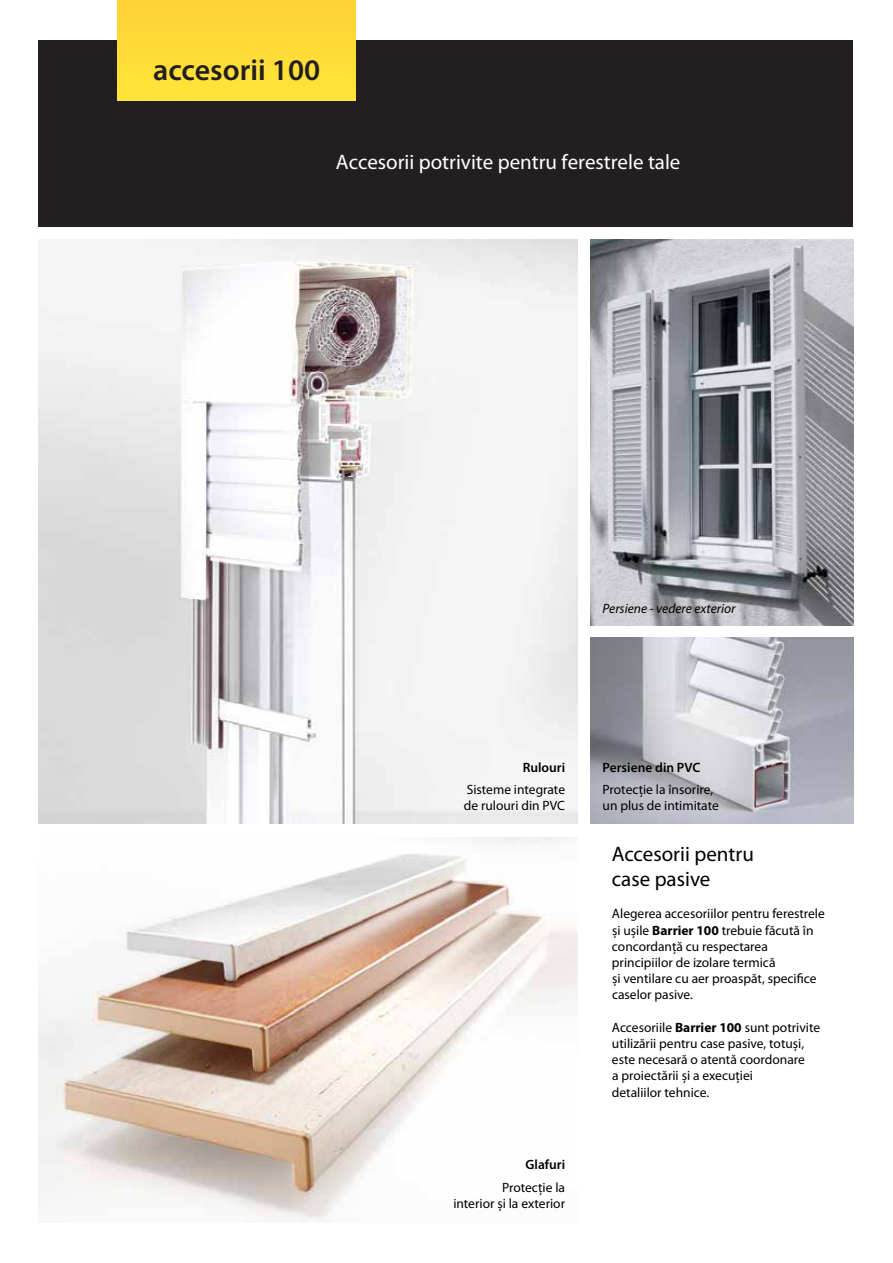
<style>
.page{position:relative;width:893px;height:1263px;background:#fff}
.page>*{position:absolute;margin:0;border:0;box-sizing:border-box;transform-origin:0 0}
.t1{font:600 30px "Myriad Pro";color:#231f20}
.t2{font:21px "Myriad Pro";color:#fff}
.t3{font:21px/25.2px "Myriad Pro";color:#000}
.t4{font:13.5px/16.2px "Myriad Pro";color:#000}
.t5{font:600 13.5px "Myriad Pro";color:#000}
.t6{font:italic 13.5px "Myriad Pro";color:#000}
.s1{font-weight:700}
</style>
<div class="page">
<div style="left:39px;top:40px;width:814px;height:186px;background:#231f20"></div>
<img style="left:39px;top:240px;width:538px;height:583px">
<img style="left:39px;top:837px;width:538px;height:385px">
<img style="left:591px;top:240px;width:262px;height:385px">
<div style="left:118px;top:0;width:238px;height:100px;background:#ffdb37"></div>
<img style="left:591px;top:637px;width:262px;height:186px">
<h1 class="t1" style="left:153px;top:51px;width:169px">accesorii 100</h1>
<h2 class="t2" style="left:336px;top:150px;width:346px">Accesorii potrivite pentru ferestrele tale</h2>
<p class="t6" style="left:603px;top:600px;width:134px">Persiene - vedere exterior</p>
<p class="t5" style="left:523px;top:759px;width:44px">Rulouri</p>
<p class="t4" style="left:464px;top:782px;width:103px">Sisteme integrate de rulouri din PVC</p>
<p class="t5" style="left:525px;top:1156px;width:41px">Glafuri</p>
<p class="t4" style="left:453px;top:1179px;width:113px;text-align:right">Protecţie la<br>interior și la exterior</p>
<p class="t5" style="left:603px;top:759px;width:99px">Persiene din PVC</p>
<p class="t4" style="left:603px;top:782px;width:118px">Protecţie la însorire, un plus de intimitate</p>
<h2 class="t3" style="left:612px;top:842px;width:144px">Accesorii pentru case pasive</h2>
<p class="t4" style="left:612px;top:906px;width:215px">Alegerea accesoriilor pentru ferestrele și ușile <span class="s1">Barrier 100</span> trebuie făcută în concordanţă cu respectarea principiilor de izolare termică<br>și ventilare cu aer proaspăt, specifice caselor pasive.</p>
<p class="t4" style="left:612px;top:1019px;width:210px">Accesoriile <span class="s1">Barrier 100</span> sunt potrivite utilizării pentru case pasive, totuși, este necesară o atentă coordonare<br>a proiectării și a execuţiei<br>detaliilor tehnice.</p>
</div>
